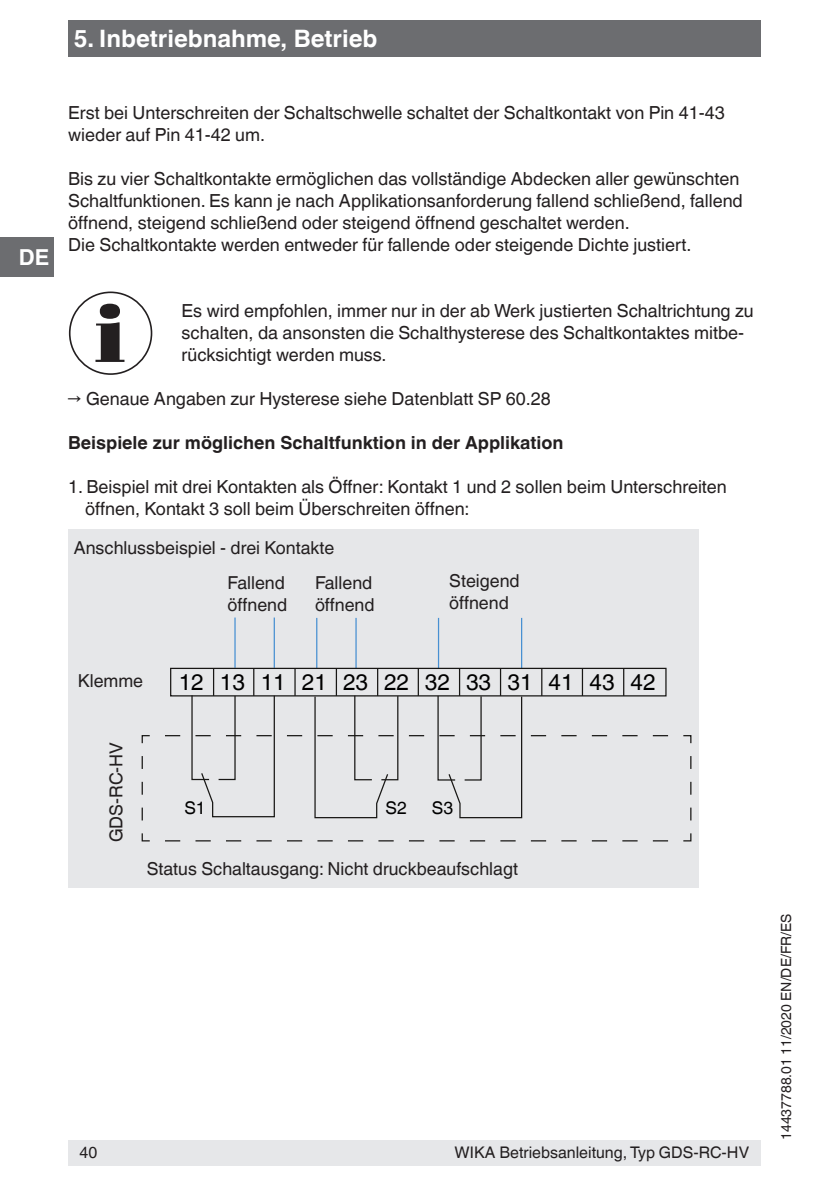
<style>
.page{position:relative;width:840px;height:1191px;background:#fff}
.page>*{position:absolute;margin:0;border:0;box-sizing:border-box;transform-origin:0 0}
.t1{font:700 24px "Helvetica World";color:#fff}
.t2{font:22.4px "Helvetica World";color:#000}
.t3{font:700 22px "Helvetica World";color:#fff}
.t4{font:18px/22px "Helvetica World";color:#231f20}
.t5{font:700 18px "Helvetica World";color:#231f20}
.t6{font:17.8px/22px "Helvetica World";color:#231f20}
.t7{font:17.4px "Helvetica World";color:#000}
.t8{font:16px "Helvetica World";color:#231f20}
.t9{font:14px "Helvetica World";color:#231f20}
</style>
<div class="page">
<div style="left:68px;top:1140px;width:692px;height:25px;background:#e6e7e9"></div>
<div style="left:0;top:237px;width:54px;height:39px;background:#6c6d70"></div>
<div style="left:68px;top:20px;width:692px;height:37px;background:#6c6d70"></div>
<svg style="left:95px;top:304px;width:29px;height:58px"></svg>
<div style="left:69px;top:291px;width:83px;height:84px;border:2px solid #231f20;border-radius:50%"></div>
<div style="left:68px;top:529px;width:630px;height:359px;background:#e6e7e9"></div>
<hr style="left:234px;top:617px;width:1px;height:51px;background:#4890d2">
<hr style="left:273px;top:617px;width:2px;height:51px;background:#4890d2">
<hr style="left:316px;top:618px;width:1px;height:50px;background:#4890d2">
<hr style="left:355px;top:618px;width:1px;height:50px;background:#4890d2">
<hr style="left:437px;top:618px;width:2px;height:50px;background:#4890d2">
<hr style="left:520px;top:618px;width:2px;height:50px;background:#4890d2">
<svg style="left:165px;top:840px;width:502px;height:1px"></svg>
<svg style="left:141px;top:833px;width:9px;height:9px"></svg>
<svg style="left:141px;top:735px;width:9px;height:85px"></svg>
<svg style="left:683px;top:735px;width:8px;height:9px"></svg>
<svg style="left:683px;top:756px;width:8px;height:86px"></svg>
<svg style="left:165px;top:667px;width:504px;height:152px"></svg>
<hr style="left:622px;top:668px;width:2px;height:28px;background:#181715">
<h1 class="t1" style="left:74px;top:25px;width:305px">5. Inbetriebnahme, Betrieb</h1>
<p class="t3" style="left:19px;top:244px;width:32px">DE</p>
<p class="t4" style="left:68px;top:102px;width:657px">Erst bei Unterschreiten der Schaltschwelle schaltet der Schaltkontakt von Pin 41-43 wieder auf Pin 41-42 um.</p>
<p class="t4" style="left:68px;top:168px;width:676px">Bis zu vier Schaltkontakte ermöglichen das vollständige Abdecken aller gewünschten Schaltfunktionen. Es kann je nach Applikationsanforderung fallend schließend, fallend öffnend, steigend schließend oder steigend öffnend geschaltet werden.<br>Die Schaltkontakte werden entweder für fallende oder steigende Dichte justiert.</p>
<p class="t4" style="left:181px;top:300px;width:573px">Es wird empfohlen, immer nur in der ab Werk justierten Schaltrichtung zu schalten, da ansonsten die Schalthysterese des Schaltkontaktes mitbe&shy;rücksichtigt werden muss.</p>
<p class="t4" style="left:68px;top:388px;width:484px">→ Genaue Angaben zur Hysterese siehe Datenblatt SP 60.28</p>
<p class="t5" style="left:68px;top:432px;width:496px">Beispiele zur möglichen Schaltfunktion in der Applikation</p>
<p class="t4" style="left:85px;top:476px;width:643px;text-indent:-17px">1. Beispiel mit drei Kontakten als Öffner: Kontakt 1 und 2 sollen beim Unterschreiten öffnen, Kontakt 3 soll beim Überschreiten öffnen:</p>
<p class="t6" style="left:227px;top:530px;width:108px;line-height:35.2px;text-indent:-154px">Anschlussbeispiel - drei Kontakte<br>Fallend</p>
<p class="t6" style="left:227px;top:594px;width:61px">öffnend</p>
<p class="t6" style="left:315px;top:572px;width:61px">Fallend öffnend</p>
<p class="t6" style="left:449px;top:570px;width:72px">Steigend öffnend</p>
<p class="t6" style="left:78px;top:670px;width:67px">Klemme</p>
<p class="t6" style="left:105px;top:842px;width:102px;rotate:-90deg">GDS-RC-HV</p>
<p class="t2" style="left:179px;top:669px;width:478px">12 13 11 21 23 22 32 33 31 41 43 42</p>
<p class="t7" style="left:184px;top:797px;width:23px">S1</p>
<p class="t7" style="left:385px;top:797px;width:23px">S2</p>
<p class="t7" style="left:431px;top:797px;width:23px">S3</p>
<p class="t6" style="left:147px;top:857px;width:372px">Status Schaltausgang: Nicht druckbeaufschlagt</p>
<p class="t8" style="left:79px;top:1143px;width:19px">40</p>
<p class="t8" style="left:454px;top:1143px;width:296px">WIKA Betriebsanleitung, Typ GDS-RC-HV</p>
<p class="t9" style="left:777px;top:1140px;width:228px;rotate:-90deg">14437788.01 11/2020 EN/DE/FR/ES</p>
</div>
